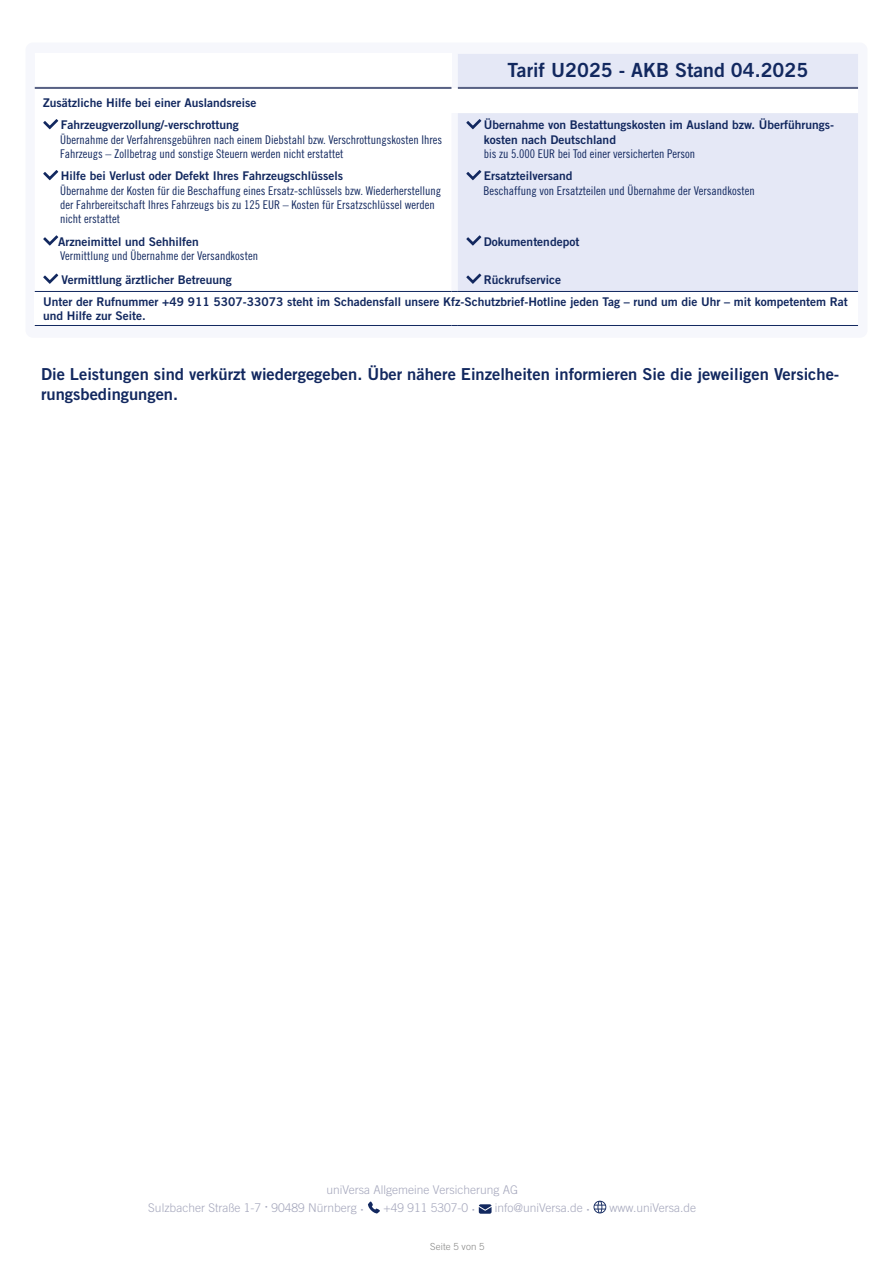
<style>
.page{position:relative;width:893px;height:1263px;background:#fff}
.page>*{position:absolute;margin:0;border:0;box-sizing:border-box;transform-origin:0 0}
.t1{font:19.5px "Trade Gothic LT Std Bd 2";color:#12285f}
.t2{font:16.5px/19.8px "Trade Gothic LT Std Bd 2";color:#12285f}
.t3{font:12px/14.4px "Trade Gothic LT Std Cn 18";color:#12285f}
.t4{font:12px/22.2px "Trade Gothic LT Std Bd 2";color:#12285f}
.t5{font:300 12px/18px "Trade Gothic LT Std";color:#a6a8bd}
.t6{font:300 9.75px "Trade Gothic LT Std";letter-spacing:.01em;color:#878786}
.s1{font-family:"Gill Sans Std";font-weight:400;font-size:15px}
</style>
<div class="page">
<div style="left:26px;top:43px;width:841px;height:295px;background:#f6f7fc;border-radius:7px"></div>
<div style="left:35px;top:54px;width:416px;height:34px;background:#fff"></div>
<div style="left:458px;top:54px;width:400px;height:33px;background:#e5e8f6"></div>
<svg style="left:49px;top:88px;width:809px;height:203px;fill:#fff"></svg>
<div style="left:35px;top:291px;width:823px;height:34px;background:#fff"></div>
<hr style="left:35px;top:87px;width:416px;height:2px;background:#586184">
<hr style="left:458px;top:87px;width:400px;height:2px;background:#586184">
<hr style="left:35px;top:53px;width:416px;height:2px;background:#fff">
<hr style="left:35px;top:291px;width:416px;height:1px;background:#12285f">
<hr style="left:458px;top:291px;width:400px;height:1px;background:#12285f">
<hr style="left:35px;top:325px;width:416px;height:1px;background:#12285f">
<hr style="left:458px;top:325px;width:400px;height:1px;background:#12285f">
<svg style="left:43px;top:119px;width:15px;height:10px"></svg>
<svg style="left:466px;top:119px;width:15px;height:10px"></svg>
<svg style="left:43px;top:170px;width:15px;height:10px"></svg>
<svg style="left:466px;top:170px;width:15px;height:10px"></svg>
<svg style="left:43px;top:235px;width:15px;height:11px"></svg>
<svg style="left:466px;top:235px;width:15px;height:11px"></svg>
<svg style="left:43px;top:274px;width:15px;height:10px"></svg>
<svg style="left:466px;top:274px;width:15px;height:10px"></svg>
<svg style="left:368px;top:1201px;width:12px;height:12px"></svg>
<svg style="left:479px;top:1204px;width:13px;height:10px"></svg>
<svg style="left:593px;top:1201px;width:13px;height:12px"></svg>
<p class="t4" style="left:43px;top:91px;width:215px;text-align:center">Zusätzliche Hilfe bei einer Auslandsreise<br>Fahrzeugverzollung/-verschrottung</p>
<p class="t3" style="left:60px;top:132px;width:383px">Übernahme der Verfahrensgebühren nach einem Diebstahl bzw. Verschrottungskosten Ihres<br>Fahrzeugs – Zollbetrag und sonstige Steuern werden nicht erstattet</p>
<p class="t4" style="left:61px;top:165px;width:284px">Hilfe bei Verlust oder Defekt Ihres Fahrzeugschlüssels</p>
<p class="t3" style="left:60px;top:183px;width:382px">Übernahme der Kosten für die Beschaffung eines Ersatz-schlüssels bzw. Wiederherstellung der Fahrbereitschaft Ihres Fahrzeugs bis zu 125 EUR – Kosten für Ersatzschlüssel werden nicht erstattet</p>
<p class="t4" style="left:58px;top:230px;width:142px">Arzneimittel und Sehhilfen</p>
<p class="t3" style="left:60px;top:248px;width:199px">Vermittlung und Übernahme der Versandkosten</p>
<h1 class="t1" style="left:508px;top:58px;width:302px">Tarif U2025 - AKB Stand 04.2025</h1>
<p class="t4" style="left:484px;top:118px;width:352px;line-height:14.4px">Übernahme von Bestattungskosten im Ausland bzw. Überführungs&shy;kosten nach Deutschland</p>
<p class="t3" style="left:484px;top:146px;width:213px">bis zu 5.000 EUR bei Tod einer versicherten Person</p>
<p class="t4" style="left:484px;top:165px;width:90px">Ersatzteilversand</p>
<p class="t3" style="left:483px;top:183px;width:273px">Beschaffung von Ersatzteilen und Übernahme der Versandkosten</p>
<p class="t4" style="left:484px;top:230px;width:97px">Dokumentendepot</p>
<p class="t4" style="left:43px;top:268px;width:806px;line-height:21.8px;text-indent:441px">Rückrufservice<br>Unter der Rufnummer +49 911 5307-33073 steht im Schadensfall unsere Kfz-Schutzbrief-Hotline jeden Tag – rund um die Uhr – mit kompetentem Rat</p>
<p class="t4" style="left:43px;top:304px;width:104px">und Hilfe zur Seite.</p>
<p class="t4" style="left:62px;top:268px;width:172px">Vermittlung ärztlicher Betreuung</p>
<h2 class="t2" style="left:41px;top:364px;width:800px">Die Leistungen sind verkürzt wiedergegeben. Über nähere Einzelheiten informieren Sie die jeweiligen Versiche&shy;rungsbedingungen.</h2>
<p class="t5" style="left:148px;top:1181px;width:371px;text-indent:178px">uniVersa Allgemeine Versicherung AG<br>Sulzbacher Straße 1-7 <span class="s1">·</span> 90489 Nürnberg <span class="s1">·</span></p>
<p class="t5" style="left:384px;top:1199px;width:93px">+49 911 5307-0 <span class="s1">·</span></p>
<p class="t5" style="left:495px;top:1199px;width:97px">info@uniVersa.de <span class="s1">·</span></p>
<p class="t5" style="left:610px;top:1199px;width:88px">www.uniVersa.de</p>
<p class="t6" style="left:430px;top:1241px;width:56px">Seite 5 von 5</p>
</div>
